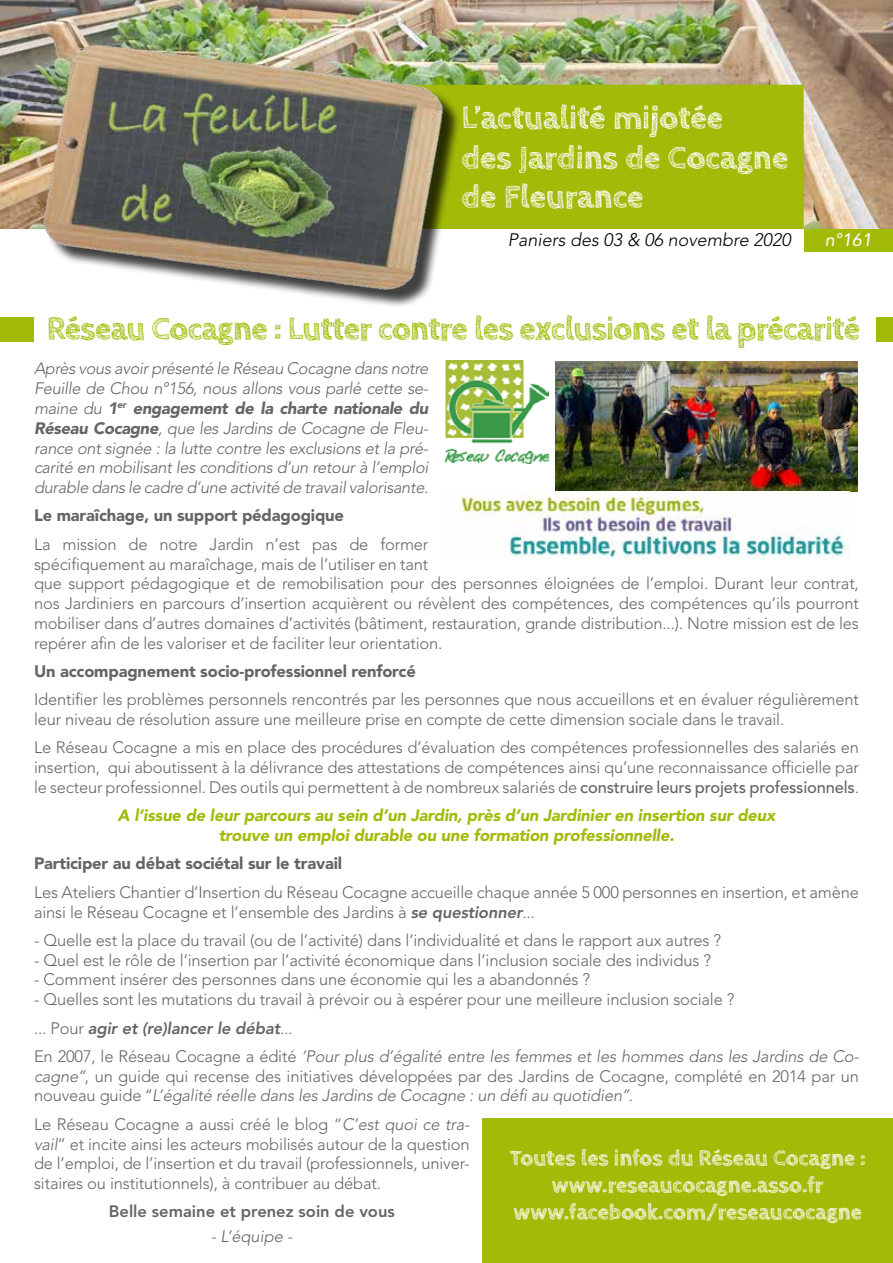
<style>
.page{position:relative;width:893px;height:1263px;background:#fff}
.page>*{position:absolute;margin:0;border:0;box-sizing:border-box;transform-origin:0 0}
.t1{font:700 33px "Cabin Sketch";letter-spacing:-.02em;color:#a2bb08}
.t2{font:700 33px/39.6px "Cabin Sketch";color:#fff}
.t3{font:700 22.5px/27px "Cabin Sketch";color:#fff;text-align:center}
.t4{font:italic 300 18px "Avenir LT Std";color:#000}
.t5{font:italic 18px "Avenir LT Std";color:#fff}
.t6{font:300 16.5px/19.8px "Avenir LT Std";letter-spacing:-.01em;color:#646567}
.t7{font:italic 300 16.5px/19.8px "Avenir LT Std";letter-spacing:-.02em;color:#646567;text-align:justify}
.t8{font:italic 900 16.5px/19.8px "Avenir LT Std";letter-spacing:-.01em;color:#a2bb08;text-align:center}
.t9{font:900 16.5px "Avenir LT Std";letter-spacing:-.01em;color:#646567}
.t10{font:800 16.5px "Avenir LT Std";color:#646567}
.s1{font-weight:900}
.s2{font-weight:500}
.s3{font-weight:800;font-style:italic}
.s4{font-style:italic}
</style>
<div class="page">
<img style="left:0;top:0;width:893px;height:229px">
<div style="left:395px;top:85px;width:409px;height:144px;background:#a2bb08"></div>
<img style="left:21px;top:32px;width:440px;height:271px">
<div style="left:804px;top:229px;width:89px;height:22px;background:#a2bb08"></div>
<div style="left:482px;top:1118px;width:411px;height:145px;background:#a2bb08"></div>
<div style="left:0;top:318px;width:893px;height:24px;background:#a2bb08"></div>
<div style="left:34px;top:310px;width:842px;height:39px;background:#fff"></div>
<img style="left:555px;top:361px;width:303px;height:130px">
<img style="left:461px;top:491px;width:388px;height:68px">
<img style="left:446px;top:360px;width:102px;height:103px">
<h1 class="t2" style="left:461px;top:99px;width:328px">L’actualité mijotée<br>des Jardins de Cocagne de Fleurance</h1>
<p class="t4" style="left:508px;top:229px;width:285px">Paniers des 03 &amp; 06 novembre 2020</p>
<p class="t5" style="left:825px;top:230px;width:49px">n°161</p>
<h1 class="t1" style="left:47px;top:310px;width:815px">Réseau Cocagne : Lutter contre les exclusions et la précarité</h1>
<p class="t7" style="left:34px;top:359px;width:396px">Après vous avoir présenté le Réseau Cocagne dans notre Feuille de Chou n°156, nous allons vous parlé cette se&shy;maine du <span class="s1">1</span><sup>er</sup> <span class="s1">engagement de la charte nationale du Réseau Cocagne</span>, que les Jardins de Cocagne de Fleu&shy;rance ont signée : la lutte contre les exclusions et la pré&shy;carité en mobilisant les conditions d’un retour à l’emploi durable dans le cadre d’une activité de travail valorisante.</p>
<p class="t9" style="left:34px;top:506px;width:311px">Le maraîchage, un support pédagogique</p>
<p class="t6" style="left:34px;top:534px;width:826px">La mission de notre Jardin n’est pas de former<br>spécifiquement au maraîchage, mais de l’utiliser en tant<br>que support pédagogique et de remobilisation pour des personnes éloignées de l’emploi. Durant leur contrat, nos Jardiniers en parcours d’insertion acquièrent ou révèlent des compétences, des compétences qu’ils pourront mobiliser dans d’autres domaines d’activités (bâtiment, restauration, grande distribution...). Notre mission est de les repérer afin de les valoriser et de faciliter leur orientation.</p>
<p class="t9" style="left:34px;top:661px;width:383px">Un accompagnement socio-professionnel renforcé</p>
<p class="t6" style="left:34px;top:690px;width:826px">Identifier les problèmes personnels rencontrés par les personnes que nous accueillons et en évaluer régulièrement leur niveau de résolution assure une meilleure prise en compte de cette dimension sociale dans le travail.</p>
<p class="t6" style="left:34px;top:738px;width:826px;text-align:justify">Le Réseau Cocagne a mis en place des procédures d’évaluation des compétences professionnelles des salariés en insertion, qui aboutissent à la délivrance des attestations de compétences ainsi qu’une reconnaissance officielle par le secteur professionnel. Des outils qui permettent à de nombreux salariés de <span class="s2">construire leurs projets professionnels</span>.</p>
<p class="t8" style="left:118px;top:806px;width:659px">A l’issue de leur parcours au sein d’un Jardin, près d’un Jardinier en insertion sur deux trouve un emploi durable ou une formation professionnelle.</p>
<p class="t9" style="left:34px;top:854px;width:310px">Participer au débat sociétal sur le travail</p>
<p class="t6" style="left:34px;top:882px;width:826px">Les Ateliers Chantier d’Insertion du Réseau Cocagne accueille chaque année 5 000 personnes en insertion, et amène ainsi le Réseau Cocagne et l’ensemble des Jardins à <span class="s3">se questionner</span><span class="s4">...</span></p>
<p class="t6" style="left:34px;top:930px;width:688px">- Quelle est la place du travail (ou de l’activité) dans l’individualité et dans le rapport aux autres ?</p>
<p class="t6" style="left:34px;top:950px;width:678px">- Quel est le rôle de l’insertion par l’activité économique dans l’inclusion sociale des individus ?</p>
<p class="t6" style="left:34px;top:970px;width:558px">- Comment insérer des personnes dans une économie qui les a abandonnés ?</p>
<p class="t6" style="left:34px;top:985px;width:826px;line-height:28.3px">- Quelles sont les mutations du travail à prévoir ou à espérer pour une meilleure inclusion sociale ?<br>... Pour <span class="s3">agir et (re)lancer le débat</span><span class="s4">...<br></span>En 2007, le Réseau Cocagne a édité <span class="s4">‘Pour plus d’égalité entre les femmes et les hommes dans les Jardins de Co-</span></p>
<p class="t6" style="left:34px;top:1066px;width:826px"><span class="s4">cagne’’</span>, un guide qui recense des initiatives développées par des Jardins de Cocagne, complété en 2014 par un nouveau guide ‘‘<span class="s4">L’égalité réelle dans les Jardins de Cocagne : un défi au quotidien’’</span>.</p>
<p class="t6" style="left:34px;top:1114px;width:437px;text-align:justify">Le Réseau Cocagne a aussi créé le blog “<span class="s4">C’est quoi ce tra&shy;vail</span>” et incite ainsi les acteurs mobilisés autour de la question de l’emploi, de l’insertion et du travail (professionnels, univer&shy;sitaires ou institutionnels), à contribuer au débat.</p>
<p class="t10" style="left:109px;top:1202px;width:287px">Belle semaine et prenez soin de vous</p>
<p class="t7" style="left:211px;top:1226px;width:83px">- L’équipe -</p>
<h2 class="t3" style="left:510px;top:1145px;width:357px">Toutes les infos du Réseau Cocagne : www.reseaucocagne.asso.fr www.facebook.com/reseaucocagne</h2>
</div>
